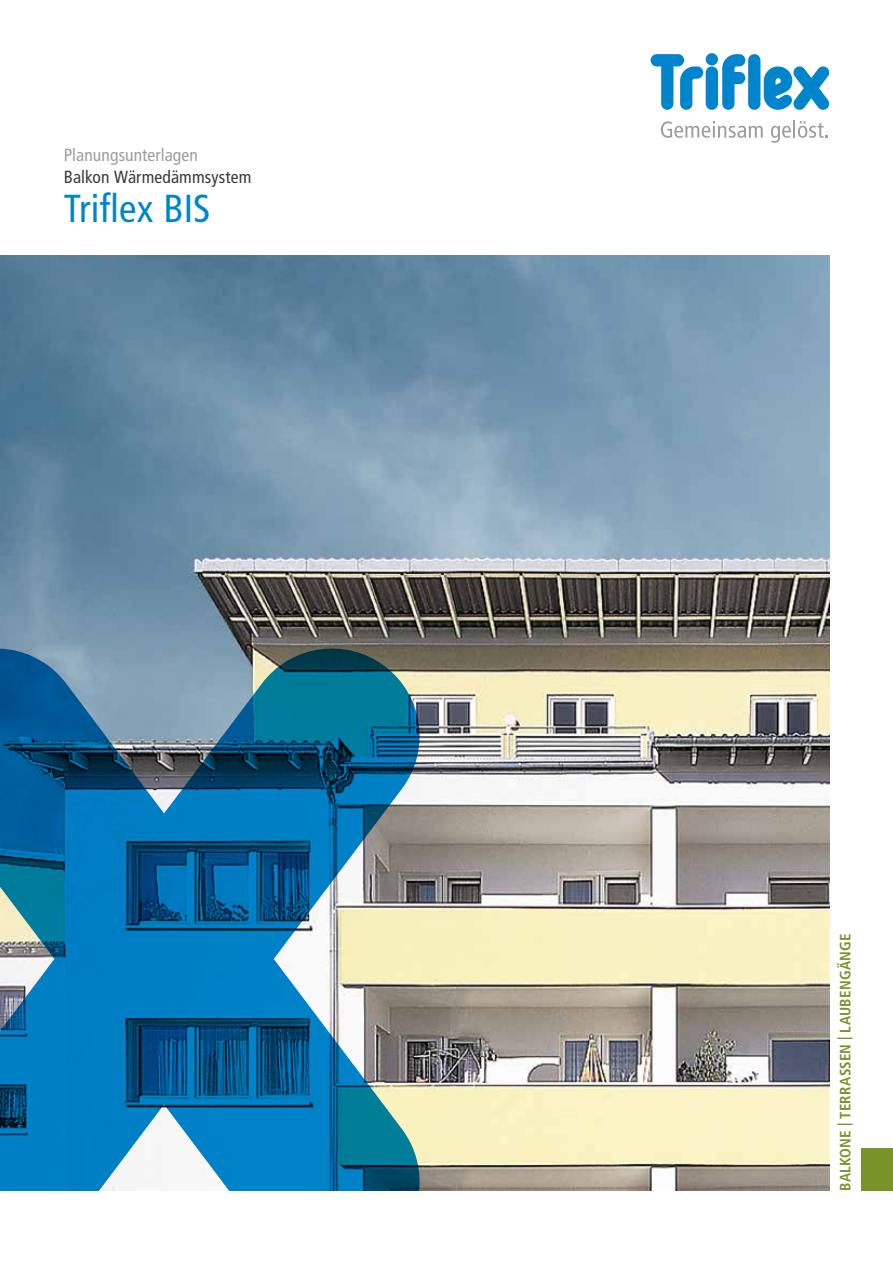
<style>
.page{position:relative;width:893px;height:1263px;background:#fff}
.page>*{position:absolute;margin:0;border:0;box-sizing:border-box;transform-origin:0 0}
.t1{font:condensed 39px "Frutiger LT Pro";letter-spacing:.005em;color:#0085cd}
.t2{font:condensed 17.55px "Frutiger LT Pro";letter-spacing:.005em;color:#3b3b3a}
.t3{font:condensed 17.55px "Frutiger LT Pro";letter-spacing:.005em;color:#9c9d9d}
.t4{font:700 condensed 15px "Frutiger LT Pro";letter-spacing:.015em;color:#799229}
</style>
<div class="page">
<svg style="left:661px;top:121px;width:102px;height:17px"></svg>
<svg style="left:771px;top:120px;width:57px;height:23px"></svg>
<svg style="left:651px;top:54px;width:52px;height:56px"></svg>
<div style="left:706px;top:66px;width:12px;height:44px;background:#0085cd;border-radius:6px"></div>
<div style="left:706px;top:53px;width:12px;height:12px;background:#0085cd;border-radius:50%"></div>
<svg style="left:722px;top:54px;width:23px;height:56px"></svg>
<svg style="left:764px;top:66px;width:65px;height:44px"></svg>
<div style="left:748px;top:54px;width:12px;height:56px;background:#0085cd;border-radius:6px"></div>
<img style="left:0;top:255px;width:829px;height:936px">
<div style="left:861px;top:1148px;width:32px;height:43px;background:#799229"></div>
<svg style="left:0;top:648px;width:420px;height:543px;background:#2f7ea7"></svg>
<p class="t3" style="left:64px;top:144px;width:136px">Planungsunterlagen</p>
<p class="t2" style="left:64px;top:167px;width:189px">Balkon Wärmedämmsystem</p>
<h1 class="t1" style="left:64px;top:186px;width:148px">Triflex BIS</h1>
<p class="t4" style="left:836px;top:1191px;width:259px;rotate:-90deg">BALKONE | TERRASSEN | LAUBENGÄNGE</p>
</div>
